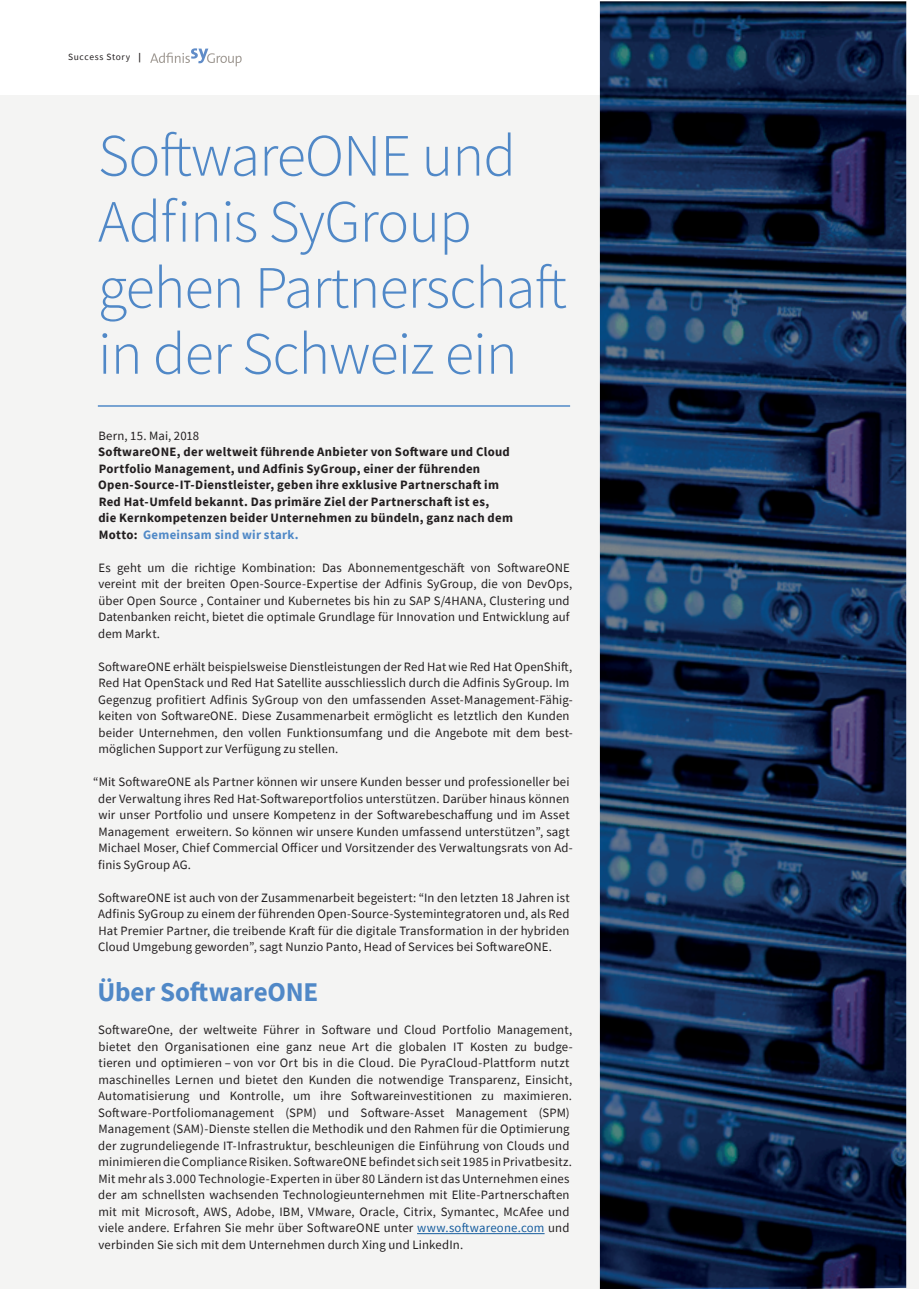
<style>
.page{position:relative;width:919px;height:1289px;background:#fff}
.page>*{position:absolute;margin:0;border:0;box-sizing:border-box;transform-origin:0 0}
.t1{font:300 60px/66px "Source Sans Pro";letter-spacing:-.015em;color:#5088c7}
.t2{font:700 27px "Source Sans Pro";letter-spacing:-.01em;color:#5088c7}
.t3{font:12.75px/16.5px "Source Sans Pro";letter-spacing:.01em;color:#231f20}
.t4{font:700 12.75px/16.5px "Source Sans Pro";letter-spacing:.025em;color:#231f20}
.t5{font:9.45px "Source Sans Pro";letter-spacing:.07em;color:#231f20}
.s1{font-weight:700}
.s2{color:#5089c7}
.s3{color:#175d9e}
</style>
<div class="page">
<div style="left:0;top:96px;width:918px;height:1192px;background:#f4f4f3"></div>
<svg style="left:150px;top:48px;width:92px;height:18px"></svg>
<img style="left:600px;top:1px;width:306px;height:1287px">
<hr style="left:98px;top:405px;width:472px;height:2px;background:#5089c7">
<hr style="left:417px;top:1233px;width:127px;height:1px;background:#175d9e">
<p class="t5" style="left:68px;top:51px;width:74px">Success Story <span class="s1">|</span></p>
<h1 class="t1" style="left:98px;top:123px;width:470px">SoftwareONE und<br>Adfinis SyGroup gehen Partnerschaft in der Schweiz ein</h1>
<p class="t3" style="left:98px;top:427px;width:102px">Bern, 15. Mai, 2018</p>
<p class="t4" style="left:98px;top:443px;width:416px">SoftwareONE, der weltweit führende Anbieter von Software und Cloud Portfolio Management, und Adfinis SyGroup, einer der führenden Open-Source-IT-Dienstleister, geben ihre exklusive Partnerschaft im Red Hat-Umfeld bekannt. Das primäre Ziel der Partnerschaft ist es,<br>die Kernkompetenzen beider Unternehmen zu bündeln, ganz nach dem Motto: <span class="s2">Gemeinsam sind wir stark.</span></p>
<p class="t3" style="left:98px;top:559px;width:475px">Es geht um die richtige Kombination: Das Abonnementgeschäft von SoftwareONE vereint mit der breiten Open-Source-Expertise der Adfinis SyGroup, die von DevOps, über Open Source , Container und Kubernetes bis hin zu SAP S/4HANA, Clustering und Datenbanken reicht, bietet die optimale Grundlage für Innovation und Entwicklung auf dem Markt.</p>
<p class="t3" style="left:98px;top:658px;width:476px">SoftwareONE erhält beispielsweise Dienstleistungen der Red Hat wie Red Hat OpenShift, Red Hat OpenStack und Red Hat Satellite ausschliesslich durch die Adfinis SyGroup. Im Gegenzug profitiert Adfinis SyGroup von den umfassenden Asset-Management-Fähig&shy;keiten von SoftwareONE. Diese Zusammenarbeit ermöglicht es letztlich den Kunden beider Unternehmen, den vollen Funktionsumfang und die Angebote mit dem best&shy;möglichen Support zur Verfügung zu stellen.</p>
<p class="t3" style="left:98px;top:773px;width:476px;text-indent:-5px">“Mit SoftwareONE als Partner können wir unsere Kunden besser und professioneller bei der Verwaltung ihres Red Hat-Softwareportfolios unterstützen. Darüber hinaus können wir unser Portfolio und unsere Kompetenz in der Softwarebeschaffung und im Asset Management erweitern. So können wir unsere Kunden umfassend unterstützen”, sagt Michael Moser, Chief Commercial Officer und Vorsitzender des Verwaltungsrats von Ad&shy;finis SyGroup AG.</p>
<p class="t3" style="left:98px;top:889px;width:473px;text-align:justify">SoftwareONE ist auch von der Zusammenarbeit begeistert: “In den letzten 18 Jahren ist Adfinis SyGroup zu einem der führenden Open-Source-Systemintegratoren und, als Red Hat Premier Partner, die treibende Kraft für die digitale Transformation in der hybriden Cloud Umgebung geworden”, sagt Nunzio Panto, Head of Services bei SoftwareONE.</p>
<h2 class="t2" style="left:97px;top:973px;width:222px">Über SoftwareONE</h2>
<p class="t3" style="left:98px;top:1021px;width:476px">SoftwareOne, der weltweite Führer in Software und Cloud Portfolio Management, bietet den Organisationen eine ganz neue Art die globalen IT Kosten zu budge&shy;tieren und optimieren – von vor Ort bis in die Cloud. Die PyraCloud-Plattform nutzt maschinelles Lernen und bietet den Kunden die notwendige Transparenz, Einsicht, Automatisierung und Kontrolle, um ihre Softwareinvestitionen zu maximieren.<br>Software-Portfoliomanagement (SPM) und Software-Asset Management (SPM)<br>Management (SAM)-Dienste stellen die Methodik und den Rahmen für die Optimierung der zugrundeliegende IT-Infrastruktur, beschleunigen die Einführung von Clouds und minimieren die Compliance Risiken. SoftwareONE befindet sich seit 1985 in Privatbesitz.<br>Mit mehr als 3.000 Technologie-Experten in über 80 Ländern ist das Unternehmen eines der am schnellsten wachsenden Technologieunternehmen mit Elite-Partnerschaften mit mit Microsoft, AWS, Adobe, IBM, VMware, Oracle, Citrix, Symantec, McAfee und viele andere. Erfahren Sie mehr über SoftwareONE unter <span class="s3">www.softwareone.com</span> und verbinden Sie sich mit dem Unternehmen durch Xing und LinkedIn.</p>
</div>
